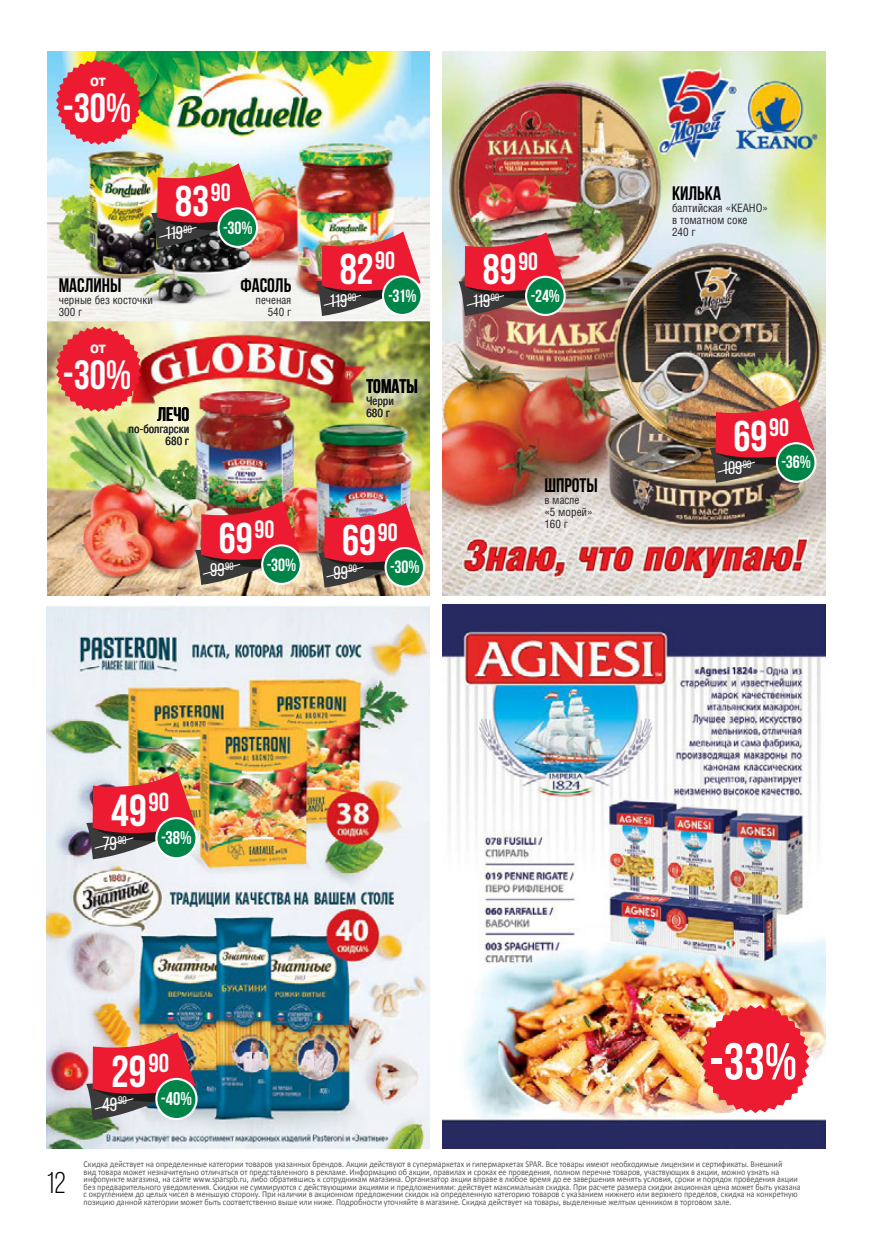
<style>
.page{position:relative;width:872px;height:1234px;background:#fff}
.page>*{position:absolute;margin:0;border:0;box-sizing:border-box;transform-origin:0 0}
.t1{font:700 51.75px "Bebas Neue";color:#fff}
.t2{font:700 44.7px "Bebas Neue";color:#fff}
.t3{font:700 43.05px "Bebas Neue";letter-spacing:-.005em;color:#fff}
.t4{font:700 42.6px "Bebas Neue";color:#fff}
.t5{font:700 40.8px "Bebas Neue";color:#fff}
.t6{font:30px "Bebas Neue";color:#000}
.t7{font:700 19.5px "Bebas Neue";color:#000}
.t8{font:19.05px "Bebas Neue";color:#fff}
.t9{font:700 18.45px "Bebas Neue";color:#fff}
.t10{font:18.3px "Bebas Neue";letter-spacing:-.02em;color:#fff}
.t11{font:18px "Bebas Neue";color:#fff}
.t12{font:700 17.7px "Bebas Neue";color:#fff}
.t13{font:700 17.55px "Bebas Neue";color:#fff}
.t14{font:700 16.65px "PT Sans";color:#fff}
.t15{font:11.1px/12px "AG Letterica Condensed C";color:#292829}
.t16{font:9px/7.5px "Calibri";color:#58595b;scale:.9 1}
</style>
<div class="page">
<img style="left:47px;top:51px;width:383px;height:544px">
<img style="left:442px;top:51px;width:383px;height:544px">
<img style="left:47px;top:606px;width:382px;height:542px">
<img style="left:442px;top:604px;width:383px;height:544px">
<div style="left:261px;top:544px;width:41px;height:41px;border:2px solid #fff;border-radius:50%"></div>
<img style="left:195px;top:500px;width:105px;height:85px">
<div style="left:384px;top:547px;width:41px;height:40px;border:2px solid #fff;border-radius:50%"></div>
<img style="left:318px;top:503px;width:105px;height:84px">
<div style="left:382px;top:275px;width:40px;height:41px;border:2px solid #fff;border-radius:50%"></div>
<img style="left:315px;top:231px;width:105px;height:85px">
<div style="left:217px;top:207px;width:41px;height:41px;border:2px solid #fff;border-radius:50%"></div>
<img style="left:151px;top:163px;width:105px;height:85px">
<img style="left:56px;top:60px;width:85px;height:85px">
<svg style="left:56px;top:326px;width:85px;height:86px;background:#e84549"></svg>
<img style="left:701px;top:1004px;width:108px;height:108px">
<img style="left:108px;top:384px;width:104px;height:83px">
<img style="left:344px;top:356px;width:86px;height:83px">
<div style="left:525px;top:276px;width:41px;height:40px;border:2px solid #fff;border-radius:50%"></div>
<img style="left:458px;top:232px;width:106px;height:84px">
<div style="left:776px;top:442px;width:40px;height:40px;border:2px solid #fff;border-radius:50%"></div>
<img style="left:709px;top:398px;width:105px;height:84px">
<div style="left:155px;top:816px;width:43px;height:43px;border:2px solid #fff;border-radius:50%"></div>
<img style="left:86px;top:771px;width:109px;height:88px">
<div style="left:155px;top:1077px;width:43px;height:42px;border:2px solid #fff;border-radius:50%"></div>
<img style="left:86px;top:1031px;width:109px;height:88px">
<h3 class="t14" style="left:90px;top:69px;width:17px">от</h3>
<h3 class="t5" style="left:63px;top:85px;width:70px">-30%</h3>
<h3 class="t3" style="left:175px;top:177px;width:57px">83<sup>90</sup></h3>
<h3 class="t10" style="left:165px;top:222px;width:29px">119<sup>90</sup></h3>
<h3 class="t12" style="left:223px;top:218px;width:31px">-30%</h3>
<h3 class="t7" style="left:59px;top:275px;width:64px">Маслины</h3>
<p class="t15" style="left:59px;top:294px;width:96px">черные без косточки<br>300 г</p>
<h3 class="t14" style="left:90px;top:336px;width:17px">от</h3>
<h3 class="t5" style="left:63px;top:352px;width:70px">-30%</h3>
<h3 class="t7" style="left:240px;top:274px;width:53px">Фасоль</h3>
<p class="t15" style="left:255px;top:293px;width:37px;text-align:right">печеная<br>540 г</p>
<h3 class="t7" style="left:157px;top:403px;width:33px">Лечо</h3>
<p class="t15" style="left:129px;top:423px;width:62px;text-align:right">по-болгарски<br>680 г</p>
<h3 class="t3" style="left:219px;top:514px;width:57px">69<sup>90</sup></h3>
<h3 class="t10" style="left:210px;top:559px;width:25px">99<sup>90</sup></h3>
<h3 class="t12" style="left:267px;top:554px;width:31px">-30%</h3>
<h3 class="t3" style="left:340px;top:245px;width:57px">82<sup>90</sup></h3>
<h3 class="t10" style="left:329px;top:290px;width:29px">119<sup>90</sup></h3>
<h3 class="t12" style="left:388px;top:286px;width:30px">-31%</h3>
<h3 class="t7" style="left:366px;top:375px;width:53px">Томаты</h3>
<p class="t15" style="left:366px;top:395px;width:29px">Черри<br>680 г</p>
<h3 class="t3" style="left:342px;top:516px;width:57px">69<sup>90</sup></h3>
<h3 class="t10" style="left:333px;top:562px;width:25px">99<sup>90</sup></h3>
<h3 class="t12" style="left:390px;top:557px;width:31px">-30%</h3>
<h3 class="t4" style="left:483px;top:246px;width:57px">89<sup>90</sup></h3>
<h3 class="t11" style="left:472px;top:291px;width:28px">119<sup>00</sup></h3>
<h3 class="t13" style="left:531px;top:286px;width:31px">-24%</h3>
<h3 class="t7" style="left:544px;top:474px;width:55px">Шпроты</h3>
<p class="t15" style="left:544px;top:493px;width:50px">в масле «5 морей»<br>160 г</p>
<h3 class="t7" style="left:672px;top:182px;width:50px">Килька</h3>
<p class="t15" style="left:672px;top:202px;width:97px">балтийская «КЕАНО» в томатном соке<br>240 г</p>
<h3 class="t3" style="left:733px;top:412px;width:57px">69<sup>90</sup></h3>
<h3 class="t10" style="left:722px;top:457px;width:30px">109<sup>90</sup></h3>
<h3 class="t12" style="left:781px;top:452px;width:31px">-36%</h3>
<h2 class="t2" style="left:111px;top:785px;width:60px">49<sup>90</sup></h2>
<h3 class="t8" style="left:102px;top:832px;width:26px">79<sup>90</sup></h3>
<h3 class="t9" style="left:161px;top:827px;width:32px">-38%</h3>
<h2 class="t2" style="left:111px;top:1046px;width:59px">29<sup>90</sup></h2>
<h3 class="t8" style="left:102px;top:1093px;width:26px">49<sup>90</sup></h3>
<h3 class="t9" style="left:161px;top:1088px;width:33px">-40%</h3>
<h1 class="t1" style="left:709px;top:1032px;width:89px">-33%</h1>
<h3 class="t6" style="left:46px;top:1166px;width:21px">12</h3>
<p class="t16" style="left:84px;top:1160px;width:798px">Скидка действует на определенные категории товаров указанных брендов. Акции действуют в супермаркетах и гипермаркетах SPAR. Все товары имеют необходимые лицензии и сертификаты. Внешний<br>вид товара может незначительно отличаться от представленного в рекламе. Информацию об акции, правилах и сроках ее проведения, полном перечне товаров, участвующих в акции, можно узнать на инфопункте магазина, на сайте www.sparspb.ru, либо обратившись к сотрудникам магазина. Организатор акции вправе в любое время до ее завершения менять условия, сроки и порядок проведения акции без предварительного уведомления. Скидки не суммируются с действующими акциями и предложениями: действует максимальная скидка. При расчете размера скидки акционная цена может быть указана с округлением до целых чисел в меньшую сторону. При наличии в акционном предложении скидок на определенную категорию товаров с указанием нижнего или верхнего пределов, скидка на конкретную позицию данной категории может быть соответственно выше или ниже. Подробности уточняйте в магазине. Скидка действует на товары, выделенные желтым ценником в торговом зале.</p>
</div>
